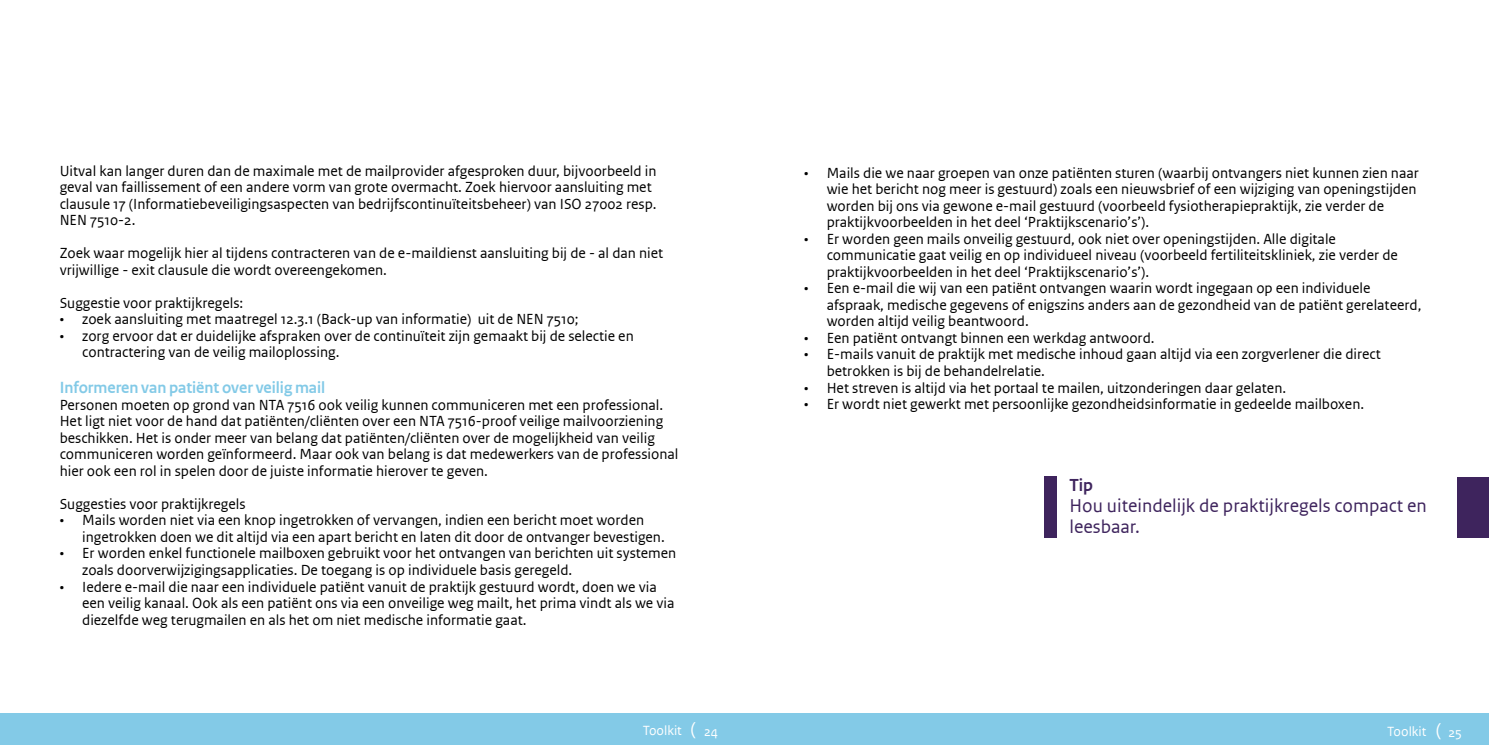
<style>
.page{position:relative;width:1489px;height:745px;background:#fff}
.page>*{position:absolute;margin:0;border:0;box-sizing:border-box;transform-origin:0 0}
.t1{font:17.5px/21px "Rijksoverheid Sans Text";color:#3e245d}
.t2{font:700 17.5px "Rijksoverheid Sans Heading";color:#3e245d}
.t3{font:700 16.25px "Rijksoverheid Sans Heading";color:#83cae7}
.t4{font:13.75px/16.5px "Rijksoverheid Sans Text";color:#000}
.t5{font:12.5px "Rijksoverheid Sans Text";color:#fff}
.s1{font-size:17.5px}
</style>
<div class="page">
<div style="left:0;top:712px;width:1488px;height:32px;background:#83cae7"></div>
<div style="left:1457px;top:477px;width:31px;height:60px;background:#3e245d"></div>
<div style="left:1043px;top:475px;width:13px;height:62px;background:#3e245d"></div>
<p class="t4" style="left:60px;top:162px;width:598px">Uitval kan langer duren dan de maximale met de mailprovider afgesproken duur, bijvoorbeeld in geval van faillissement of een andere vorm van grote overmacht. Zoek hiervoor aansluiting met clausule 17 (Informatiebeveiligingsaspecten van bedrijfscontinuïteitsbeheer) van ISO 27002 resp.<br>NEN 7510-2.</p>
<p class="t4" style="left:60px;top:244px;width:605px">Zoek waar mogelijk hier al tijdens contracteren van de e-maildienst aansluiting bij de - al dan niet vrijwillige - exit clausule die wordt overeengekomen.</p>
<p class="t4" style="left:60px;top:294px;width:185px">Suggestie voor praktijkregels:</p>
<p class="t4" style="left:60px;top:310px;width:520px">• zoek aansluiting met maatregel 12.3.1 (Back-up van informatie) uit de NEN 7510;</p>
<p class="t4" style="left:82px;top:327px;width:553px;text-indent:-22px">• zorg ervoor dat er duidelijke afspraken over de continuïteit zijn gemaakt bij de selectie en contractering van de veilig mailoplossing.</p>
<p class="t3" style="left:60px;top:378px;width:267px">Informeren van patiënt over veilig mail</p>
<p class="t4" style="left:60px;top:396px;width:620px">Personen moeten op grond van NTA 7516 ook veilig kunnen communiceren met een professional.<br>Het ligt niet voor de hand dat patiënten/cliënten over een NTA 7516-proof veilige mailvoorziening beschikken. Het is onder meer van belang dat patiënten/cliënten over de mogelijkheid van veilig communiceren worden geïnformeerd. Maar ook van belang is dat medewerkers van de professional hier ook een rol in spelen door de juiste informatie hierover te geven.</p>
<p class="t4" style="left:60px;top:495px;width:187px">Suggesties voor praktijkregels</p>
<p class="t4" style="left:82px;top:511px;width:584px;text-indent:-22px">• Mails worden niet via een knop ingetrokken of vervangen, indien een bericht moet worden ingetrokken doen we dit altijd via een apart bericht en laten dit door de ontvanger bevestigen.</p>
<p class="t4" style="left:82px;top:544px;width:595px;text-indent:-22px">• Er worden enkel functionele mailboxen gebruikt voor het ontvangen van berichten uit systemen zoals doorverwijzigingsapplicaties. De toegang is op individuele basis geregeld.</p>
<p class="t4" style="left:82px;top:577px;width:594px;text-indent:-22px">• Iedere e-mail die naar een individuele patiënt vanuit de praktijk gestuurd wordt, doen we via een veilig kanaal. Ook als een patiënt ons via een onveilige weg mailt, het prima vindt als we via diezelfde weg terugmailen en als het om niet medische informatie gaat.</p>
<p class="t4" style="left:826px;top:164px;width:593px;text-indent:-22px">• Mails die we naar groepen van onze patiënten sturen (waarbij ontvangers niet kunnen zien naar wie het bericht nog meer is gestuurd) zoals een nieuwsbrief of een wijziging van openingstijden worden bij ons via gewone e-mail gestuurd (voorbeeld fysiotherapiepraktijk, zie verder de praktijkvoorbeelden in het deel ‘Praktijkscenario’s’).</p>
<p class="t4" style="left:826px;top:230px;width:572px;text-indent:-22px">• Er worden geen mails onveilig gestuurd, ook niet over openingstijden. Alle digitale communicatie gaat veilig en op individueel niveau (voorbeeld fertiliteitskliniek, zie verder de praktijkvoorbeelden in het deel ‘Praktijkscenario’s’).</p>
<p class="t4" style="left:826px;top:280px;width:596px;text-indent:-22px">• Een e-mail die wij van een patiënt ontvangen waarin wordt ingegaan op een individuele afspraak, medische gegevens of enigszins anders aan de gezondheid van de patiënt gerelateerd, worden altijd veilig beantwoord.</p>
<p class="t4" style="left:804px;top:329px;width:352px">• Een patiënt ontvangt binnen een werkdag antwoord.</p>
<p class="t4" style="left:826px;top:346px;width:555px;text-indent:-22px">• E-mails vanuit de praktijk met medische inhoud gaan altijd via een zorgverlener die direct betrokken is bij de behandelrelatie.</p>
<p class="t4" style="left:804px;top:379px;width:483px">• Het streven is altijd via het portaal te mailen, uitzonderingen daar gelaten.</p>
<p class="t4" style="left:804px;top:395px;width:561px">• Er wordt niet gewerkt met persoonlijke gezondheidsinformatie in gedeelde mailboxen.</p>
<p class="t2" style="left:1069px;top:475px;width:25px">Tip</p>
<p class="t1" style="left:1069px;top:495px;width:359px">Hou uiteindelijk de praktijkregels compact en leesbaar.</p>
<p class="t5" style="left:642px;top:722px;width:55px">Toolkit <span class="s1">(</span></p>
<p class="t5" style="left:1386px;top:723px;width:56px">Toolkit <span class="s1">(</span></p>
<p class="t5" style="left:704px;top:723px;width:15px">24</p>
<p class="t5" style="left:1448px;top:724px;width:15px">25</p>
</div>
